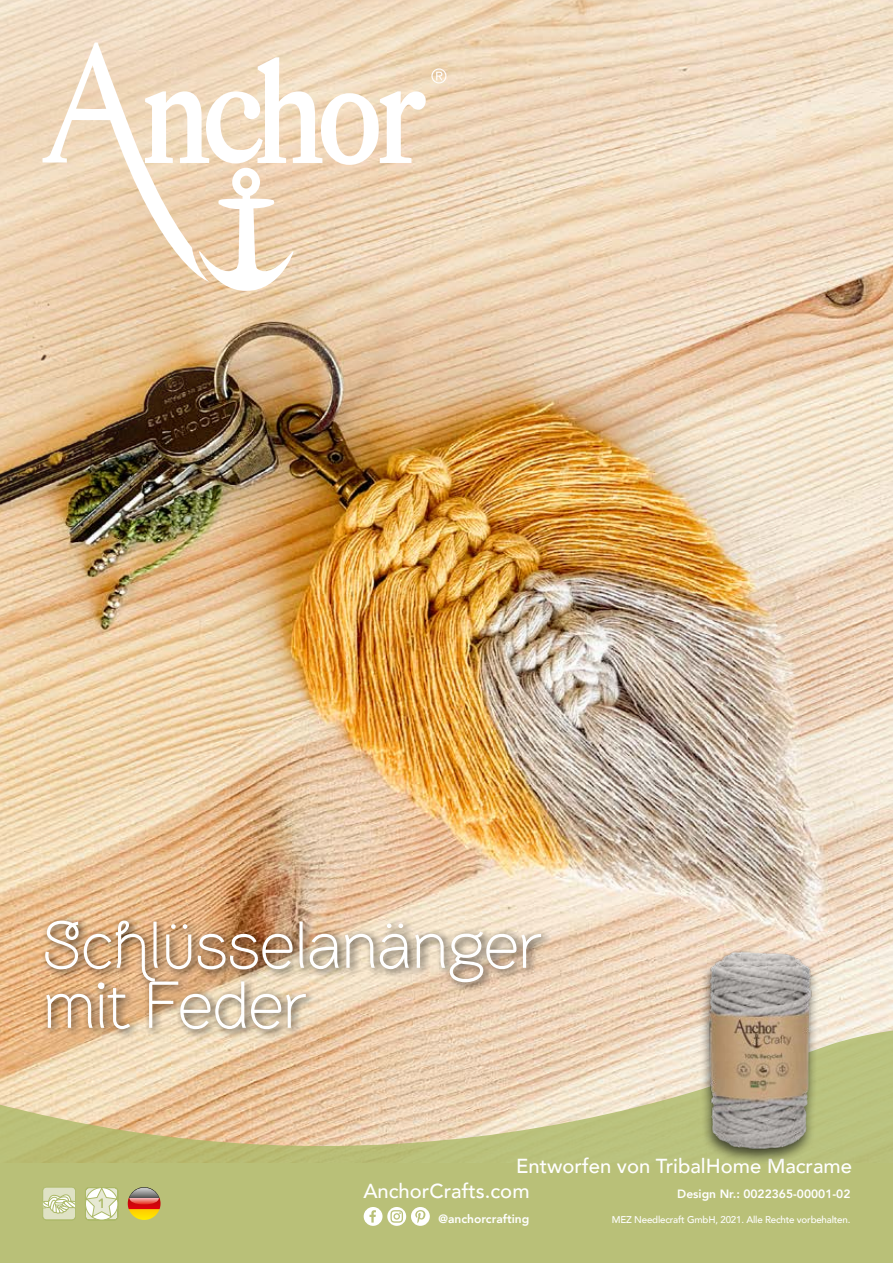
<style>
.page{position:relative;width:893px;height:1263px;background:#fff}
.page>*{position:absolute;margin:0;border:0;box-sizing:border-box;transform-origin:0 0}
.t1{font:300 67.5px/60px "Brownstone Sans";letter-spacing:-.02em;color:#fff}
.t2{font:500 20.25px "Avenir";color:#fff}
.t3{font:800 13.5px "Avenir";color:#acb968}
.t4{font:800 12px "Avenir";color:#fff}
.t5{font:500 9.75px "Avenir";letter-spacing:-.02em;color:#fff}
</style>
<div class="page">
<img style="left:0;top:0;width:893px;height:1029px">
<svg style="left:0;top:1029px;width:893px;height:234px;background:#cbc58b"></svg>
<svg style="left:85px;top:1186px;width:34px;height:35px"></svg>
<svg style="left:364px;top:1207px;width:66px;height:19px"></svg>
<svg style="left:128px;top:1187px;width:33px;height:33px"></svg>
<div style="left:40px;top:915px;width:512px;height:124px;background:#000;opacity:.75"></div>
<div style="left:699px;top:949px;width:121px;height:216px;background:#000;opacity:.65"></div>
<img style="left:649px;top:942px;width:224px;height:215px">
<img style="left:0;top:0;width:873px;height:623px">
<svg style="left:43px;top:1187px;width:33px;height:33px"></svg>
<h1 class="t1" style="left:43px;top:914px;width:500px">SchlÜsselanänger mit Feder</h1>
<h3 class="t3" style="left:98px;top:1193px;width:9px">1</h3>
<h2 class="t2" style="left:516px;top:1148px;width:338px">Entworfen von TribalHome Macrame</h2>
<h2 class="t2" style="left:363px;top:1173px;width:168px">AnchorCrafts.com</h2>
<p class="t4" style="left:439px;top:1209px;width:92px">@anchorcrafting</p>
<p class="t5" style="left:612px;top:1211px;width:240px">MEZ Needlecraft GmbH, 2021. Alle Rechte vorbehalten.</p>
<p class="t4" style="left:677px;top:1184px;width:175px">Design Nr.: 0022365-00001-02</p>
</div>
